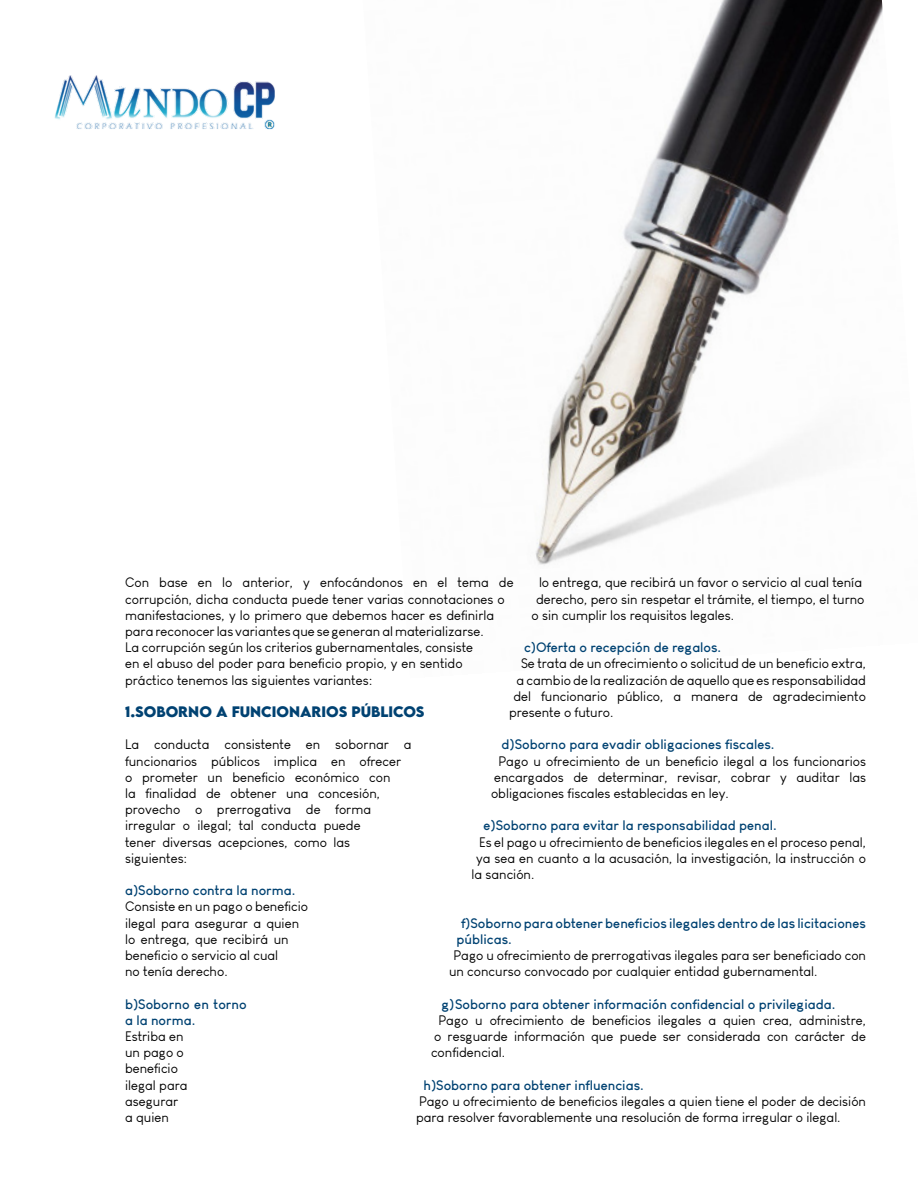
<style>
.page{position:relative;width:918px;height:1188px;background:#fff}
.page>*{position:absolute;margin:0;border:0;box-sizing:border-box;transform-origin:0 0}
.t1{font:13.5px/16.2px "Louis George Cafe";color:#000}
.t2{font:700 13.5px/16.2px "Louis George Cafe";color:#004272}
.t3{font:700 13.5px "LEMONMILK";color:#004272}
</style>
<div class="page">
<img style="left:535px;top:0;width:348px;height:565px">
<img style="left:54px;top:75px;width:221px;height:55px">
<p class="t1" style="left:125px;top:574px;width:390px">Con base en lo anterior, y enfocándonos en el tema de corrupción, dicha conducta puede tener varias connotaciones o manifestaciones, y lo primero que debemos hacer es definirla para reconocer las variantes que se generan al materializarse.<br>La corrupción según los criterios gubernamentales, consiste<br>en el abuso del poder para beneficio propio, y en sentido práctico tenemos las siguientes variantes:</p>
<p class="t3" style="left:125px;top:702px;width:300px">1.SOBORNO A FUNCIONARIOS PÚBLICOS</p>
<p class="t1" style="left:125px;top:736px;width:288px">La conducta consistente en sobornar a funcionarios públicos implica en ofrecer o prometer un beneficio económico con<br>la finalidad de obtener una concesión, provecho o prerrogativa de forma irregular o ilegal; tal conducta puede<br>tener diversas acepciones, como las siguientes:</p>
<p class="t2" style="left:125px;top:882px;width:172px">a)Soborno contra la norma.</p>
<p class="t1" style="left:125px;top:898px;width:185px">Consiste en un pago o beneficio ilegal para asegurar a quien lo entrega, que recibirá un beneficio o servicio al cual<br>no tenía derecho.</p>
<p class="t2" style="left:125px;top:995px;width:123px">b)Soborno en torno a la norma.</p>
<p class="t1" style="left:125px;top:1028px;width:64px">Estriba en un pago o beneficio ilegal para asegurar a quien</p>
<p class="t1" style="left:539px;top:574px;width:325px">lo entrega, que recibirá un favor o servicio al cual tenía</p>
<p class="t1" style="left:536px;top:591px;width:330px">derecho, pero sin respetar el trámite, el tiempo, el turno</p>
<p class="t1" style="left:532px;top:607px;width:204px">o sin cumplir los requisitos legales.</p>
<p class="t2" style="left:524px;top:639px;width:199px">c)Oferta o recepción de regalos.</p>
<p class="t1" style="left:521px;top:655px;width:347px">Se trata de un ofrecimiento o solicitud de un beneficio extra,</p>
<p class="t1" style="left:517px;top:672px;width:351px">a cambio de la realización de aquello que es responsabilidad</p>
<p class="t1" style="left:514px;top:688px;width:354px">del funcionario público, a manera de agradecimiento</p>
<p class="t1" style="left:509px;top:704px;width:106px">presente o futuro.</p>
<p class="t2" style="left:502px;top:736px;width:274px">d)Soborno para evadir obligaciones fiscales.</p>
<p class="t1" style="left:491px;top:753px;width:377px;text-align:justify;text-indent:8px">Pago u ofrecimiento de un beneficio ilegal a los funcionarios encargados de determinar, revisar, cobrar y auditar las obligaciones fiscales establecidas en ley.</p>
<p class="t2" style="left:484px;top:817px;width:295px">e)Soborno para evitar la responsabilidad penal.</p>
<p class="t1" style="left:479px;top:834px;width:389px">Es el pago u ofrecimiento de beneficios ilegales en el proceso penal,</p>
<p class="t1" style="left:476px;top:850px;width:391px">ya sea en cuanto a la acusación, la investigación, la instrucción o</p>
<p class="t1" style="left:472px;top:866px;width:64px">la sanción.</p>
<p class="t2" style="left:457px;top:914px;width:411px;text-indent:4px">f)Soborno para obtener beneficios ilegales dentro de las licitaciones públicas.</p>
<p class="t1" style="left:449px;top:947px;width:419px;text-indent:4px">Pago u ofrecimiento de prerrogativas ilegales para ser beneficiado con un concurso convocado por cualquier entidad gubernamental.</p>
<p class="t2" style="left:442px;top:995px;width:395px">g)Soborno para obtener información confidencial o privilegiada.</p>
<p class="t1" style="left:431px;top:1012px;width:437px;text-align:justify;text-indent:8px">Pago u ofrecimiento de beneficios ilegales a quien crea, administre, o resguarde información que puede ser considerada con carácter de confidencial.</p>
<p class="t2" style="left:424px;top:1076px;width:222px">h)Soborno para obtener influencias.</p>
<p class="t1" style="left:416px;top:1093px;width:452px">Pago u ofrecimiento de beneficios ilegales a quien tiene el poder de decisión para resolver favorablemente una resolución de forma irregular o ilegal.</p>
</div>
